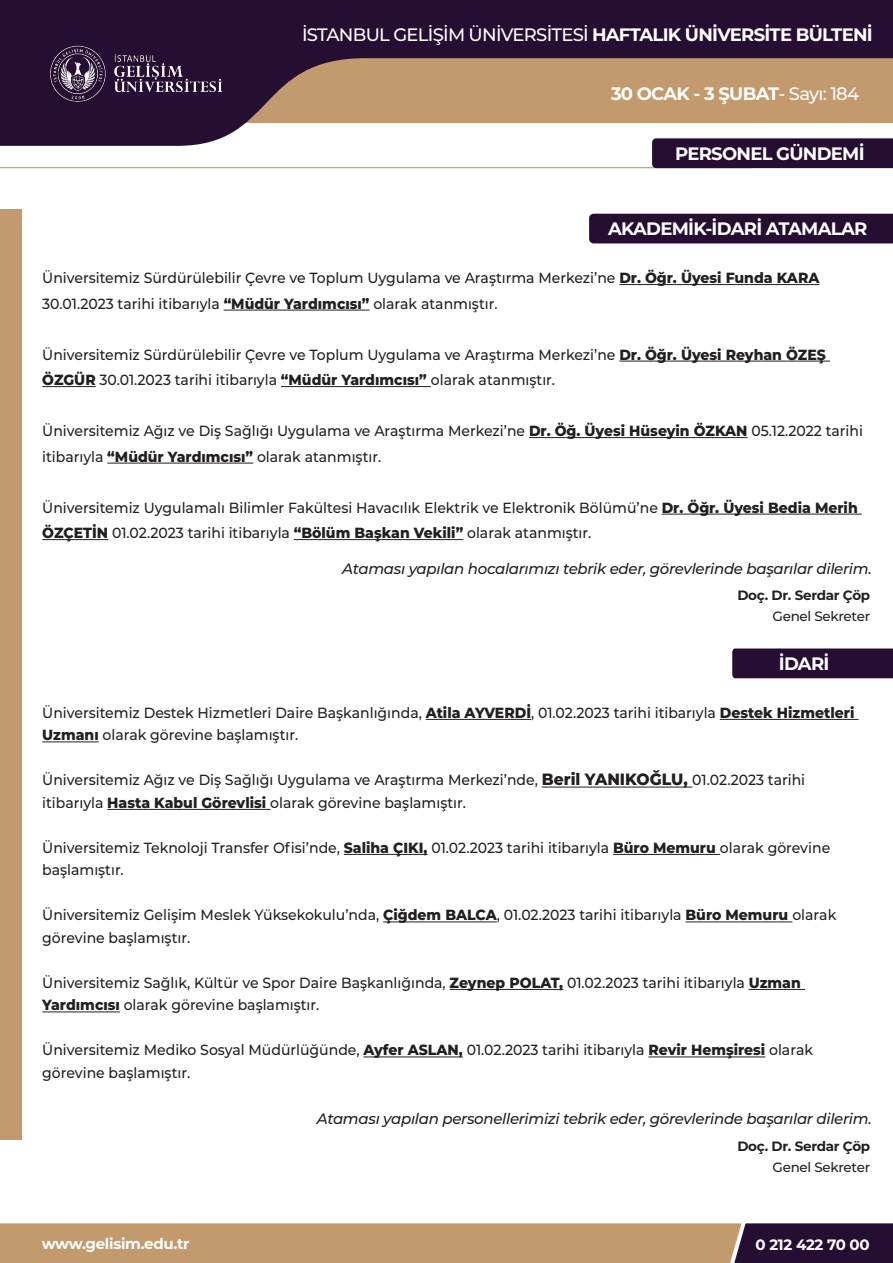
<style>
.page{position:relative;width:893px;height:1263px;background:#fff}
.page>*{position:absolute;margin:0;border:0;box-sizing:border-box;transform-origin:0 0}
.t1{font:700 18px "Montserrat";letter-spacing:-.04em;color:#fff}
.t2{font:500 18px "Montserrat";letter-spacing:-.04em;color:#fff}
.t3{font:italic 500 15px "Montserrat";letter-spacing:-.02em;color:#231f20}
.t4{font:700 15px "Montserrat";letter-spacing:-.02em;color:#fff}
.t5{font:500 14.7px/22.5px "Montserrat";color:#231f20;scale:.95 1}
.t6{font:700 13.5px "Montserrat";letter-spacing:-.02em;color:#231f20}
.t7{font:500 13.5px "Montserrat";letter-spacing:-.02em;color:#231f20}
.s1{font-weight:700}
.s2{font-weight:500}
.s3{font-weight:800}
.s4{font-weight:800;font-size:16.35px}
</style>
<div class="page">
<svg style="left:0;top:0;width:893px;height:146px;background:#775d5f"></svg>
<svg style="left:0;top:1223px;width:893px;height:40px;background:#a88364"></svg>
<img style="left:23px;top:35px;width:228px;height:79px">
<hr style="left:0;top:167px;width:752px;height:1px;background:#c29a6d">
<div style="left:652px;top:138px;width:241px;height:30px;background:#250e31"></div>
<div style="left:0;top:209px;width:22px;height:931px;background:#c29a6d"></div>
<hr style="left:619px;top:284px;width:200px;height:1px;background:#231f20">
<hr style="left:224px;top:310px;width:146px;height:1px;background:#231f20">
<hr style="left:619px;top:361px;width:211px;height:1px;background:#231f20">
<hr style="left:42px;top:386px;width:54px;height:1px;background:#231f20">
<hr style="left:281px;top:386px;width:150px;height:1px;background:#231f20">
<hr style="left:529px;top:437px;width:219px;height:1px;background:#231f20">
<hr style="left:107px;top:463px;width:146px;height:1px;background:#231f20">
<hr style="left:662px;top:514px;width:200px;height:1px;background:#231f20">
<hr style="left:42px;top:539px;width:66px;height:1px;background:#231f20">
<hr style="left:294px;top:539px;width:169px;height:1px;background:#231f20">
<hr style="left:426px;top:719px;width:105px;height:1px;background:#231f20">
<hr style="left:720px;top:719px;width:138px;height:1px;background:#231f20">
<hr style="left:42px;top:741px;width:57px;height:1px;background:#231f20">
<hr style="left:542px;top:787px;width:150px;height:1px;background:#231f20">
<hr style="left:107px;top:809px;width:163px;height:1px;background:#231f20">
<hr style="left:344px;top:854px;width:84px;height:1px;background:#231f20">
<hr style="left:613px;top:854px;width:107px;height:1px;background:#231f20">
<hr style="left:383px;top:921px;width:114px;height:1px;background:#231f20">
<hr style="left:685px;top:921px;width:107px;height:1px;background:#231f20">
<hr style="left:450px;top:989px;width:113px;height:1px;background:#231f20">
<hr style="left:749px;top:989px;width:56px;height:1px;background:#231f20">
<hr style="left:42px;top:1011px;width:78px;height:1px;background:#231f20">
<hr style="left:363px;top:1056px;width:100px;height:1px;background:#231f20">
<hr style="left:648px;top:1056px;width:117px;height:1px;background:#231f20">
<div style="left:589px;top:214px;width:304px;height:29px;background:#250e31"></div>
<div style="left:732px;top:648px;width:161px;height:30px;background:#250e31"></div>
<p class="t2" style="left:302px;top:22px;width:572px">İSTANBUL GELİŞİM ÜNİVERSİTESİ <span class="s1">HAFTALIK ÜNİVERSİTE BÜLTENİ</span></p>
<p class="t1" style="left:611px;top:80px;width:250px">30 OCAK - 3 ŞUBAT<span class="s2">- Sayı: 184</span></p>
<p class="t1" style="left:675px;top:141px;width:191px">PERSONEL GÜNDEMİ</p>
<p class="t1" style="left:608px;top:216px;width:261px">AKADEMİK-İDARİ ATAMALAR</p>
<p class="t5" style="left:42px;top:265px;width:819px;line-height:25.5px">Üniversitemiz Sürdürülebilir Çevre ve Toplum Uygulama ve Araştırma Merkezi’ne <span class="s3">Dr. Öğr. Üyesi Funda KARA<br></span>30.01.2023 tarihi itibarıyla <span class="s3">“Müdür Yardımcısı”</span> olarak atanmıştır.</p>
<p class="t5" style="left:42px;top:341px;width:826px;line-height:25.5px">Üniversitemiz Sürdürülebilir Çevre ve Toplum Uygulama ve Araştırma Merkezi’ne <span class="s3">Dr. Öğr. Üyesi Reyhan ÖZEŞ<br>ÖZGÜR</span> 30.01.2023 tarihi itibarıyla <span class="s3">“Müdür Yardımcısı”</span> olarak atanmıştır.</p>
<p class="t5" style="left:42px;top:418px;width:865px;line-height:25.5px">Üniversitemiz Ağız ve Diş Sağlığı Uygulama ve Araştırma Merkezi’ne <span class="s3">Dr. Öğ. Üyesi Hüseyin ÖZKAN</span> 05.12.2022 tarihi itibarıyla <span class="s3">“Müdür Yardımcısı”</span> olarak atanmıştır.</p>
<p class="t5" style="left:42px;top:494px;width:860px;line-height:25.5px">Üniversitemiz Uygulamalı Bilimler Fakültesi Havacılık Elektrik ve Elektronik Bölümü’ne <span class="s3">Dr. Öğr. Üyesi Bedia Merih<br>ÖZÇETİN</span> 01.02.2023 tarihi itibarıyla <span class="s3">“Bölüm Başkan Vekili”</span> olarak atanmıştır.</p>
<p class="t3" style="left:342px;top:558px;width:531px">Ataması yapılan hocalarımızı tebrik eder, görevlerinde başarılar dilerim.</p>
<p class="t6" style="left:737px;top:585px;width:134px">Doç. Dr. Serdar Çöp</p>
<p class="t7" style="left:772px;top:607px;width:99px">Genel Sekreter</p>
<p class="t1" style="left:779px;top:650px;width:52px">İDARİ</p>
<p class="t5" style="left:42px;top:701px;width:856px">Üniversitemiz Destek Hizmetleri Daire Başkanlığında, <span class="s3">Atila AYVERDİ</span>, 01.02.2023 tarihi itibarıyla <span class="s3">Destek Hizmetleri<br>Uzmanı</span> olarak görevine başlamıştır.</p>
<p class="t5" style="left:42px;top:768px;width:804px">Üniversitemiz Ağız ve Diş Sağlığı Uygulama ve Araştırma Merkezi’nde, <span class="s4">Beril YANIKOĞLU,</span> 01.02.2023 tarihi itibarıyla <span class="s3">Hasta Kabul Görevlisi</span> olarak görevine başlamıştır.</p>
<p class="t5" style="left:42px;top:836px;width:831px">Üniversitemiz Teknoloji Transfer Ofisi’nde, <span class="s3">Saliha ÇIKI,</span> 01.02.2023 tarihi itibarıyla <span class="s3">Büro Memuru</span> olarak görevine başlamıştır.</p>
<p class="t5" style="left:42px;top:903px;width:837px">Üniversitemiz Gelişim Meslek Yüksekokulu’nda, <span class="s3">Çiğdem BALCA</span>, 01.02.2023 tarihi itibarıyla <span class="s3">Büro Memuru</span> olarak görevine başlamıştır.</p>
<p class="t5" style="left:42px;top:971px;width:800px">Üniversitemiz Sağlık, Kültür ve Spor Daire Başkanlığında, <span class="s3">Zeynep POLAT,</span> 01.02.2023 tarihi itibarıyla <span class="s3">Uzman<br>Yardımcısı</span> olarak görevine başlamıştır.</p>
<p class="t5" style="left:42px;top:1038px;width:813px">Üniversitemiz Mediko Sosyal Müdürlüğünde, <span class="s3">Ayfer ASLAN,</span> 01.02.2023 tarihi itibarıyla <span class="s3">Revir Hemşiresi</span> olarak görevine başlamıştır.</p>
<p class="t3" style="left:317px;top:1108px;width:556px">Ataması yapılan personellerimizi tebrik eder, görevlerinde başarılar dilerim.</p>
<p class="t6" style="left:737px;top:1136px;width:134px">Doç. Dr. Serdar Çöp</p>
<p class="t7" style="left:772px;top:1157px;width:99px">Genel Sekreter</p>
<p class="t4" style="left:42px;top:1233px;width:150px">www.gelisim.edu.tr</p>
<p class="t4" style="left:756px;top:1234px;width:116px">0 212 422 70 00</p>
</div>
